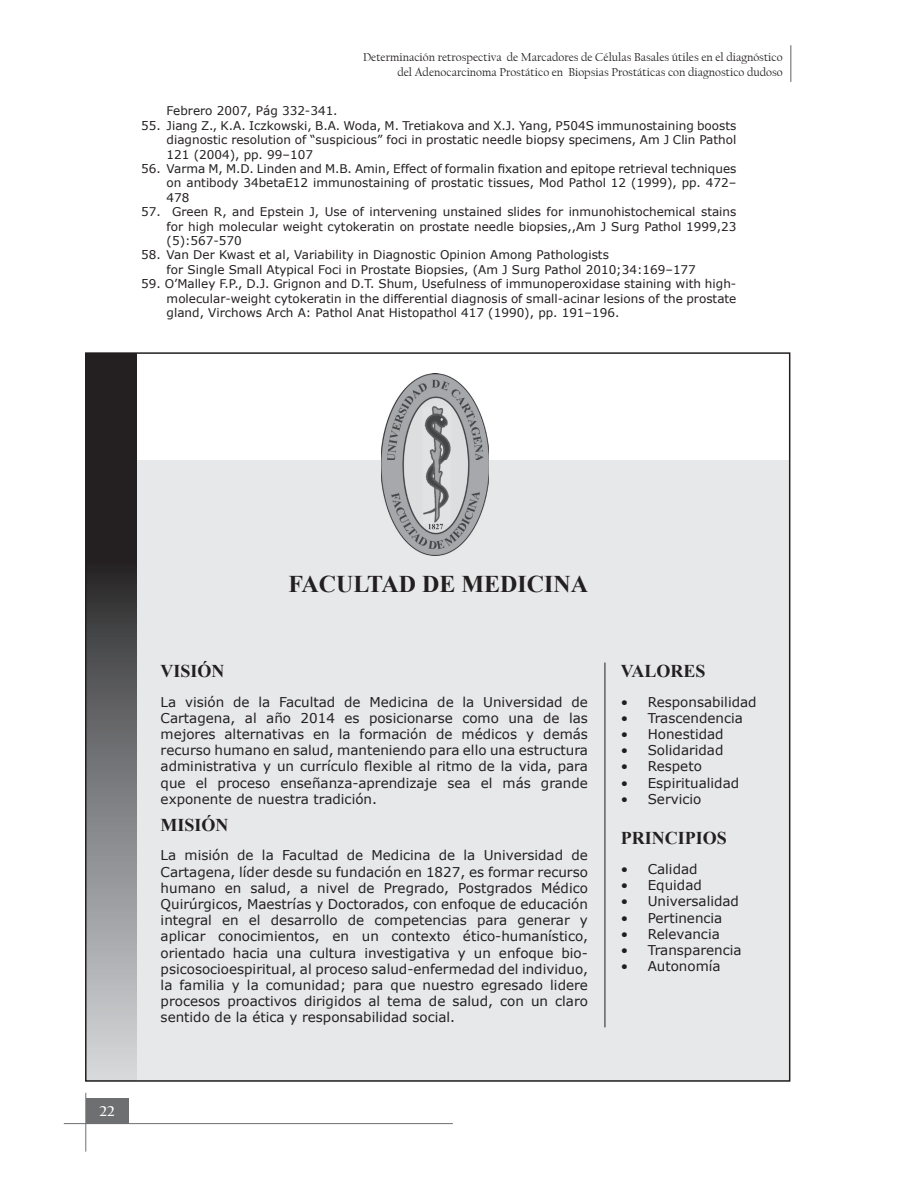
<style>
.page{position:relative;width:918px;height:1188px;background:#fff}
.page>*{position:absolute;margin:0;border:0;box-sizing:border-box;transform-origin:0 0}
.t1{font:700 24px "Times New Roman";color:#231f20}
.t2{font:700 18px "Times New Roman";color:#231f20}
.t3{font:700 15px "Californian FB";color:#fff}
.t4{font:13.5px/16.2px "Verdana";color:#231f20;text-align:justify}
.t5{font:12px/14.4px "Verdana";color:#231f20;text-align:justify}
.t6{font:12px/14.4px "Californian FB";color:#231f20;text-align:right}
</style>
<div class="page">
<hr style="left:64px;top:1123px;width:389px;height:1px;background:#6d6f71">
<div style="left:86px;top:1098px;width:43px;height:26px;background:#6d6f71"></div>
<hr style="left:85px;top:1093px;width:1px;height:59px;background:#6d6f71">
<hr style="left:790px;top:45px;width:2px;height:37px;background:#939698">
<div style="left:86px;top:460px;width:704px;height:622px;background:#e7e8e9"></div>
<svg style="left:88px;top:355px;width:48px;height:724px;background:#676769"></svg>
<img style="left:381px;top:374px;width:108px;height:181px">
<hr style="left:605px;top:663px;width:1px;height:364px;background:#231f20">
<p class="t6" style="left:363px;top:50px;width:421px">Determinación retrospectiva de Marcadores de Células Basales útiles en el diagnóstico del Adenocarcinoma Prostático en Biopsias Prostáticas con diagnostico dudoso</p>
<p class="t5" style="left:167px;top:104px;width:173px">Febrero 2007, Pág 332-341.</p>
<p class="t5" style="left:167px;top:118px;width:571px;text-indent:-26px">55. Jiang Z., K.A. Iczkowski, B.A. Woda, M. Tretiakova and X.J. Yang, P504S immunostaining boosts diagnostic resolution of “suspicious” foci in prostatic needle biopsy specimens, Am J Clin Pathol 121 (2004), pp. 99–107</p>
<p class="t5" style="left:167px;top:161px;width:571px;text-indent:-26px">56. Varma M, M.D. Linden and M.B. Amin, Effect of formalin fixation and epitope retrieval techniques on antibody 34betaE12 immunostaining of prostatic tissues, Mod Pathol 12 (1999), pp. 472– 478</p>
<p class="t5" style="left:167px;top:204px;width:571px;text-indent:-26px">57. Green R, and Epstein J, Use of intervening unstained slides for inmunohistochemical stains for high molecular weight cytokeratin on prostate needle biopsies,,Am J Surg Pathol 1999,23 (5):567-570</p>
<p class="t5" style="left:167px;top:248px;width:531px;text-indent:-26px">58. Van Der Kwast et al, Variability in Diagnostic Opinion Among Pathologists<br>for Single Small Atypical Foci in Prostate Biopsies, (Am J Surg Pathol 2010;34:169–177</p>
<p class="t5" style="left:167px;top:276px;width:571px;text-indent:-26px">59. O’Malley F.P., D.J. Grignon and D.T. Shum, Usefulness of immunoperoxidase staining with high&shy;molecular-weight cytokeratin in the differential diagnosis of small-acinar lesions of the prostate gland, Virchows Arch A: Pathol Anat Histopathol 417 (1990), pp. 191–196.</p>
<p class="t3" style="left:99px;top:1102px;width:17px">22</p>
<h1 class="t1" style="left:289px;top:567px;width:301px">FACULTAD DE MEDICINA</h1>
<h2 class="t2" style="left:161px;top:658px;width:66px">VISIÓN</h2>
<p class="t4" style="left:161px;top:693px;width:429px">La visión de la Facultad de Medicina de la Universidad de Cartagena, al año 2014 es posicionarse como una de las mejores alternativas en la formación de médicos y demás recurso humano en salud, manteniendo para ello una estructura administrativa y un currículo flexible al ritmo de la vida, para que el proceso enseñanza-aprendizaje sea el más grande exponente de nuestra tradición.</p>
<h2 class="t2" style="left:161px;top:812px;width:70px">MISIÓN</h2>
<p class="t4" style="left:161px;top:847px;width:429px">La misión de la Facultad de Medicina de la Universidad de Cartagena, líder desde su fundación en 1827, es formar recurso humano en salud, a nivel de Pregrado, Postgrados Médico Quirúrgicos, Maestrías y Doctorados, con enfoque de educación integral en el desarrollo de competencias para generar y aplicar conocimientos, en un contexto ético-humanístico, orientado hacia una cultura investigativa y un enfoque bio&shy;psicosocioespiritual, al proceso salud-enfermedad del individuo, la familia y la comunidad; para que nuestro egresado lidere procesos proactivos dirigidos al tema de salud, con un claro sentido de la ética y responsabilidad social.</p>
<h2 class="t2" style="left:621px;top:658px;width:86px">VALORES</h2>
<p class="t4" style="left:621px;top:693px;width:137px">• Responsabilidad</p>
<p class="t4" style="left:621px;top:709px;width:124px">• Trascendencia</p>
<p class="t4" style="left:621px;top:726px;width:104px">• Honestidad</p>
<p class="t4" style="left:621px;top:742px;width:104px">• Solidaridad</p>
<p class="t4" style="left:621px;top:758px;width:83px">• Respeto</p>
<p class="t4" style="left:621px;top:774px;width:120px">• Espiritualidad</p>
<p class="t4" style="left:621px;top:790px;width:82px">• Servicio</p>
<h2 class="t2" style="left:621px;top:826px;width:108px">PRINCIPIOS</h2>
<p class="t4" style="left:621px;top:861px;width:78px">• Calidad</p>
<p class="t4" style="left:621px;top:877px;width:83px">• Equidad</p>
<p class="t4" style="left:621px;top:893px;width:120px">• Universalidad</p>
<p class="t4" style="left:621px;top:909px;width:103px">• Pertinencia</p>
<p class="t4" style="left:621px;top:925px;width:101px">• Relevancia</p>
<p class="t4" style="left:621px;top:942px;width:122px">• Transparencia</p>
<p class="t4" style="left:621px;top:958px;width:101px">• Autonomía</p>
</div>
